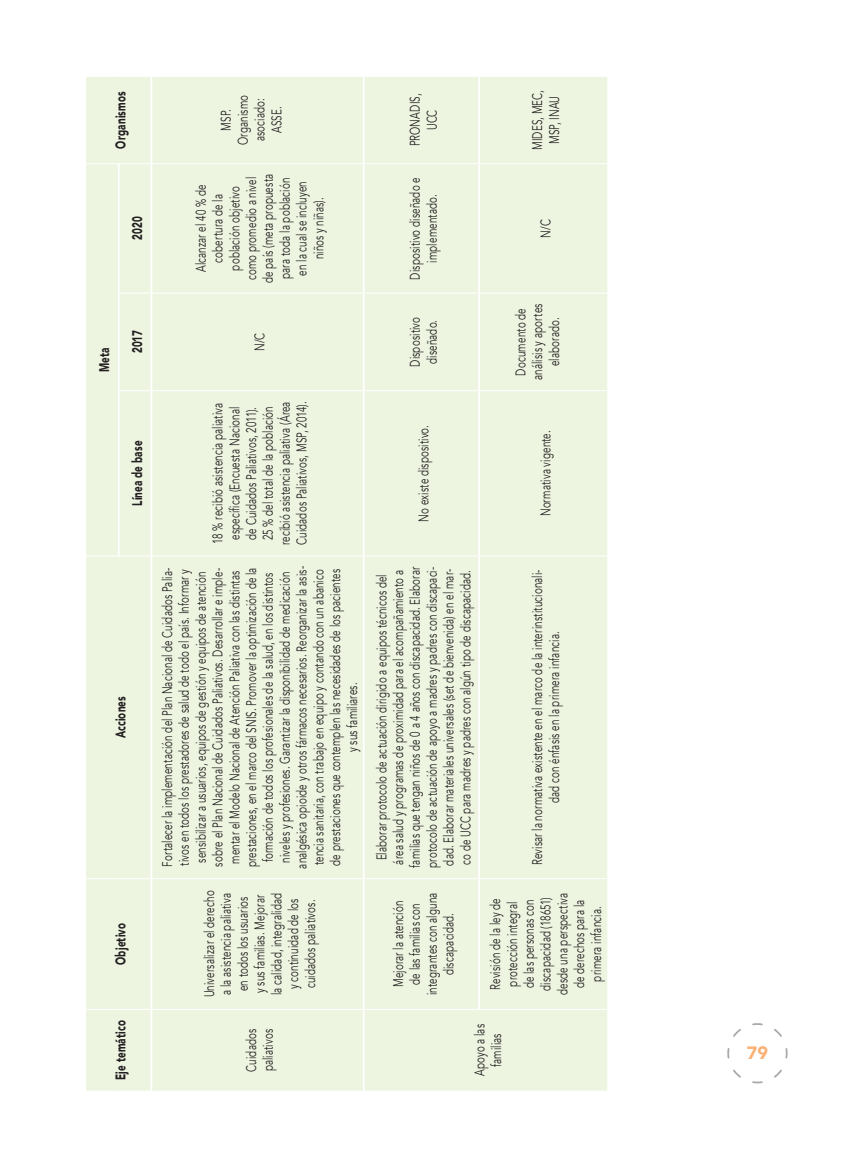
<style>
.page{position:relative;width:844px;height:1166px;background:#fff}
.page>*{position:absolute;margin:0;border:0;box-sizing:border-box;transform-origin:0 0}
.t1{font:900 17.85px "Avenir";color:#fab175}
.t2{font:14px/16.8px "Avenir";letter-spacing:.015em;color:#231f20;text-align:center;scale:.7 1}
.t3{font:900 14px "Avenir";letter-spacing:.02em;color:#231f20;scale:.7 1}
</style>
<div class="page">
<svg style="left:727px;top:1023px;width:61px;height:61px"></svg>
<div style="left:86px;top:77px;width:521px;height:1013px;background:#edf5e1"></div>
<hr style="left:86px;top:1009px;width:33px;height:1px;background:#fff">
<hr style="left:86px;top:878px;width:33px;height:1px;background:#fff">
<hr style="left:119px;top:1009px;width:31px;height:1px;background:#fff">
<hr style="left:119px;top:878px;width:31px;height:1px;background:#fff">
<hr style="left:86px;top:555px;width:33px;height:1px;background:#fff">
<hr style="left:86px;top:163px;width:33px;height:1px;background:#fff">
<hr style="left:118px;top:391px;width:2px;height:164px;background:#fff">
<hr style="left:118px;top:293px;width:2px;height:98px;background:#fff">
<hr style="left:118px;top:164px;width:2px;height:129px;background:#fff">
<hr style="left:119px;top:555px;width:31px;height:1px;background:#fff">
<hr style="left:120px;top:390px;width:30px;height:1px;background:#fff">
<hr style="left:120px;top:293px;width:30px;height:1px;background:#fff">
<hr style="left:119px;top:163px;width:31px;height:1px;background:#fff">
<hr style="left:150px;top:1009px;width:2px;height:81px;background:#fff">
<hr style="left:150px;top:77px;width:2px;height:87px;background:#fff">
<hr style="left:150px;top:878px;width:2px;height:131px;background:#fff">
<hr style="left:150px;top:556px;width:2px;height:322px;background:#fff">
<hr style="left:150px;top:391px;width:2px;height:165px;background:#fff">
<hr style="left:150px;top:293px;width:2px;height:98px;background:#fff">
<hr style="left:150px;top:164px;width:2px;height:129px;background:#fff">
<hr style="left:152px;top:1009px;width:211px;height:1px;background:#fff">
<hr style="left:152px;top:878px;width:211px;height:1px;background:#fff">
<hr style="left:152px;top:555px;width:211px;height:1px;background:#fff">
<hr style="left:152px;top:390px;width:211px;height:1px;background:#fff">
<hr style="left:152px;top:293px;width:211px;height:1px;background:#fff">
<hr style="left:152px;top:163px;width:211px;height:1px;background:#fff">
<hr style="left:363px;top:1009px;width:1px;height:81px;background:#fff">
<hr style="left:363px;top:878px;width:1px;height:131px;background:#fff">
<hr style="left:363px;top:556px;width:1px;height:322px;background:#fff">
<hr style="left:363px;top:391px;width:1px;height:165px;background:#fff">
<hr style="left:363px;top:293px;width:1px;height:98px;background:#fff">
<hr style="left:363px;top:164px;width:1px;height:129px;background:#fff">
<hr style="left:363px;top:77px;width:1px;height:87px;background:#fff">
<hr style="left:478px;top:878px;width:2px;height:131px;background:#fff">
<hr style="left:478px;top:556px;width:2px;height:322px;background:#fff">
<hr style="left:478px;top:391px;width:2px;height:165px;background:#fff">
<hr style="left:478px;top:293px;width:2px;height:98px;background:#fff">
<hr style="left:478px;top:164px;width:2px;height:129px;background:#fff">
<hr style="left:478px;top:77px;width:2px;height:87px;background:#fff">
<hr style="left:364px;top:1009px;width:115px;height:1px;background:#fff">
<hr style="left:364px;top:878px;width:114px;height:1px;background:#fff">
<hr style="left:364px;top:555px;width:114px;height:1px;background:#fff">
<hr style="left:364px;top:390px;width:114px;height:1px;background:#fff">
<hr style="left:364px;top:293px;width:114px;height:1px;background:#fff">
<hr style="left:364px;top:163px;width:114px;height:1px;background:#fff">
<hr style="left:479px;top:1009px;width:128px;height:1px;background:#fff">
<hr style="left:480px;top:878px;width:127px;height:1px;background:#fff">
<hr style="left:480px;top:555px;width:127px;height:1px;background:#fff">
<hr style="left:480px;top:390px;width:127px;height:1px;background:#fff">
<hr style="left:480px;top:293px;width:127px;height:1px;background:#fff">
<hr style="left:480px;top:163px;width:127px;height:1px;background:#fff">
<p class="t3" style="left:108px;top:149px;width:83px;rotate:-90deg">Organismos</p>
<p class="t3" style="left:125px;top:240px;width:35px;rotate:-90deg">2020</p>
<p class="t3" style="left:92px;top:372px;width:37px;rotate:-90deg">Meta</p>
<p class="t3" style="left:125px;top:353px;width:34px;rotate:-90deg">2017</p>
<p class="t3" style="left:125px;top:506px;width:94px;rotate:-90deg">Línea de base</p>
<p class="t3" style="left:108px;top:738px;width:62px;rotate:-90deg">Acciones</p>
<p class="t3" style="left:108px;top:965px;width:61px;rotate:-90deg">Objetivo</p>
<p class="t3" style="left:108px;top:1080px;width:87px;rotate:-90deg">Eje temático</p>
<p class="t2" style="left:218px;top:145px;width:73px;rotate:-90deg">MSP.<br>Organismo asociado:<br>ASSE.</p>
<p class="t2" style="left:193px;top:283px;width:157px;rotate:-90deg">Alcanzar el 40 % de cobertura de la población objetivo como promedio a nivel de país (meta propuesta para toda la población en la cual se incluyen niños y niñas).</p>
<p class="t2" style="left:251px;top:351px;width:28px;rotate:-90deg">N/C</p>
<p class="t2" style="left:209px;top:545px;width:207px;rotate:-90deg">18 % recibió asistencia paliativa específica (Encuesta Nacional de Cuidados Paliativos, 2011).<br>25 % del total de la población recibió asistencia paliativa (Área<br>Cuidados Paliativos, MSP, 2014).</p>
<p class="t2" style="left:159px;top:869px;width:434px;rotate:-90deg">Fortalecer la implementación del Plan Nacional de Cuidados Palia&shy;tivos en todos los prestadores de salud de todo el país. Informar y sensibilizar a usuarios, equipos de gestión y equipos de atención sobre el Plan Nacional de Cuidados Paliativos. Desarrollar e imple&shy;mentar el Modelo Nacional de Atención Paliativa con las distintas prestaciones, en el marco del SNIS. Promover la optimización de la formación de todos los profesionales de la salud, en los distintos niveles y profesiones. Garantizar la disponibilidad de medicación analgésica opioide y otros fármacos necesarios. Reorganizar la asis&shy;tencia sanitaria, con trabajo en equipo y contando con un abanico de prestaciones que contemplen las necesidades de los pacientes y sus familiares.</p>
<p class="t2" style="left:201px;top:997px;width:154px;rotate:-90deg">Universalizar el derecho a la asistencia paliativa en todos los usuarios<br>y sus familias. Mejorar la calidad, integralidad y continuidad de los cuidados paliativos.</p>
<p class="t2" style="left:243px;top:1071px;width:63px;text-align:left;rotate:-90deg">Cuidados paliativos</p>
<p class="t2" style="left:407px;top:146px;width:77px;rotate:-90deg">PRONADIS,<br>UCC</p>
<p class="t2" style="left:407px;top:280px;width:148px;rotate:-90deg">Dispositivo diseñado e implementado.</p>
<p class="t2" style="left:407px;top:367px;width:73px;text-align:left;rotate:-90deg">Dispositivo diseñado.</p>
<p class="t2" style="left:529px;top:150px;width:88px;rotate:-90deg">MIDES, MEC,<br>MSP, INAU</p>
<p class="t2" style="left:537px;top:238px;width:28px;rotate:-90deg">N/C</p>
<p class="t2" style="left:512px;top:380px;width:111px;rotate:-90deg">Documento de análisis y aportes elaborado.</p>
<p class="t2" style="left:415px;top:522px;width:139px;rotate:-90deg">No existe dispositivo.</p>
<p class="t2" style="left:537px;top:516px;width:124px;rotate:-90deg">Normativa vigente.</p>
<p class="t2" style="left:373px;top:868px;width:432px;rotate:-90deg">Elaborar protocolo de actuación dirigido a equipos técnicos del área salud y programas de proximidad para el acompañamiento a familias que tengan niños de 0 a 4 años con discapacidad. Elaborar protocolo de actuación de apoyo a madres y padres con discapaci&shy;dad. Elaborar materiales universales (set de bienvenida) en el mar&shy;co de UCC para madres y padres con algún tipo de discapacidad.</p>
<p class="t2" style="left:390px;top:995px;width:148px;rotate:-90deg">Mejorar la atención<br>de las familias con integrantes con alguna discapacidad.</p>
<p class="t2" style="left:529px;top:865px;width:424px;rotate:-90deg">Revisar la normativa existente en el marco de la interinstitucionali&shy;dad con énfasis en la primera infancia.</p>
<p class="t2" style="left:487px;top:995px;width:148px;rotate:-90deg">Revisión de la ley de protección integral<br>de las personas con discapacidad (18651) desde una perspectiva de derechos para la primera infancia.</p>
<p class="t2" style="left:471px;top:1076px;width:76px;rotate:-90deg">Apoyo a las familias</p>
<p class="t1" style="left:746px;top:1037px;width:23px">79</p>
</div>
